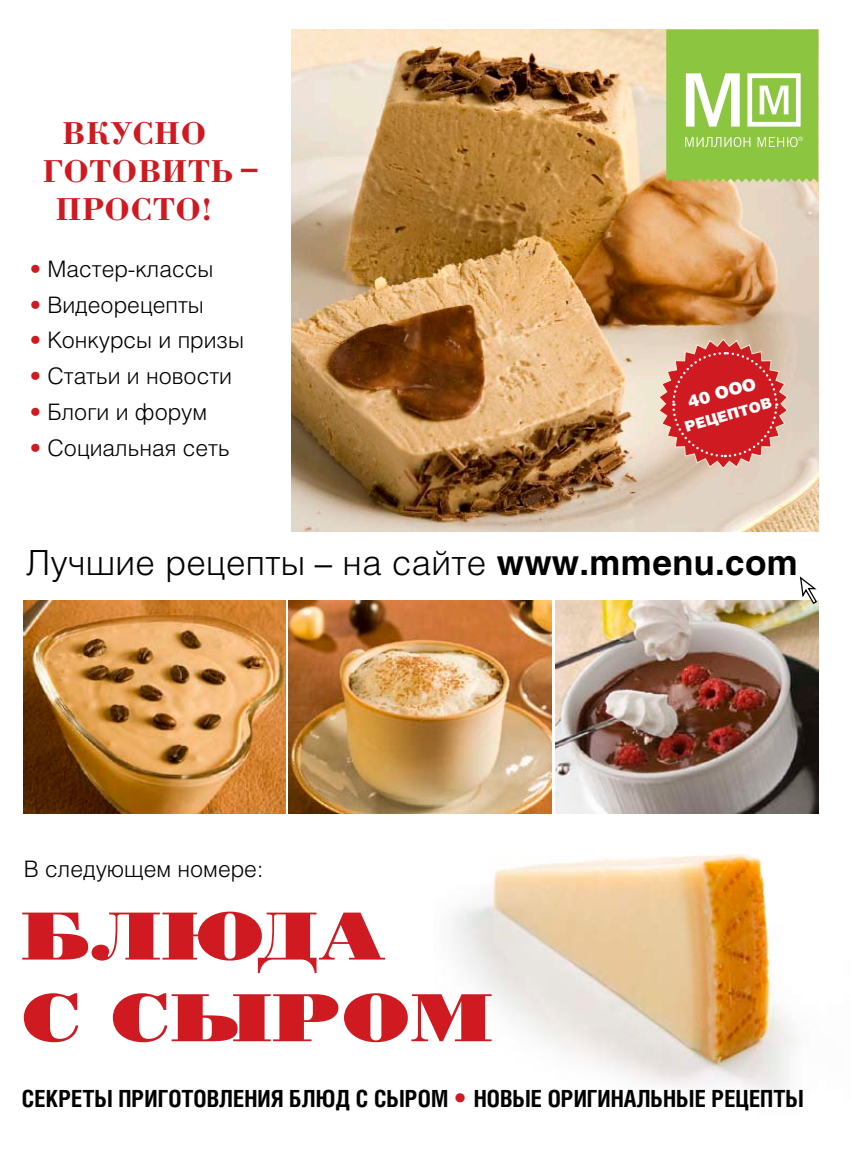
<style>
.page{position:relative;width:851px;height:1149px;background:#fff}
.page>*{position:absolute;margin:0;border:0;box-sizing:border-box;transform-origin:0 0}
.t1{font:67.65px/81.6px "Borjomi Black C";letter-spacing:.02em;color:#ce1a20;scale:1.2 1}
.t2{font:300 34.65px "Helios";letter-spacing:.01em;color:#000}
.t3{font:700 32.7px "Borjomi C";letter-spacing:.02em;color:#ce1a20}
.t4{font:700 23.55px "Helios Cond";color:#000}
.t5{font:300 22.65px "Helios";color:#000}
.t6{font:900 16.8px "Helios";color:#fff}
.t7{font:900 14.4px "Helios";color:#fff}
.s1{color:#ce1a20}
.s2{font-weight:700}
.s3{font-family:"Helios";font-weight:300;font-size:25.5px;color:#ce1a20}
</style>
<div class="page">
<img style="left:453px;top:854px;width:347px;height:240px">
<img style="left:292px;top:29px;width:526px;height:502px">
<img style="left:24px;top:600px;width:261px;height:212px">
<img style="left:555px;top:600px;width:263px;height:212px">
<img style="left:289px;top:600px;width:262px;height:212px">
<svg style="left:658px;top:338px;width:130px;height:131px;background:#d55957"></svg>
<svg style="left:666px;top:29px;width:152px;height:153px;background:#9ece5d"></svg>
<svg style="left:798px;top:576px;width:20px;height:29px"></svg>
<h3 class="t3" style="left:62px;top:114px;width:145px">вкусно</h3>
<h3 class="t3" style="left:43px;top:152px;width:216px">готовить –</h3>
<h3 class="t3" style="left:56px;top:190px;width:158px">просто!</h3>
<p class="t5" style="left:30px;top:255px;width:185px"><span class="s1">•</span> Мастер-классы</p>
<p class="t5" style="left:30px;top:291px;width:176px"><span class="s1">•</span> Видеорецепты</p>
<p class="t5" style="left:30px;top:326px;width:216px"><span class="s1">•</span> Конкурсы и призы</p>
<p class="t5" style="left:30px;top:362px;width:204px"><span class="s1">•</span> Статьи и новости</p>
<p class="t5" style="left:30px;top:398px;width:179px"><span class="s1">•</span> Блоги и форум</p>
<p class="t5" style="left:30px;top:434px;width:201px"><span class="s1">•</span> Социальная сеть</p>
<p class="t6" style="left:685px;top:392px;width:72px;rotate:-16deg">40 ооо</p>
<p class="t7" style="left:682px;top:418px;width:91px;rotate:-16deg">рецептов</p>
<h2 class="t2" style="left:26px;top:542px;width:773px">Лучшие рецепты – на сайте <span class="s2">www.mmenu.com</span></h2>
<p class="t5" style="left:24px;top:855px;width:241px">В следующем номере:</p>
<h1 class="t1" style="left:22px;top:892px;width:393px">Блюда<br>с сыром</h1>
<p class="t4" style="left:22px;top:1084px;width:783px">Секреты приготовления блюд с сыром <span class="s3">•</span> новые оригинальные рецепты</p>
</div>
